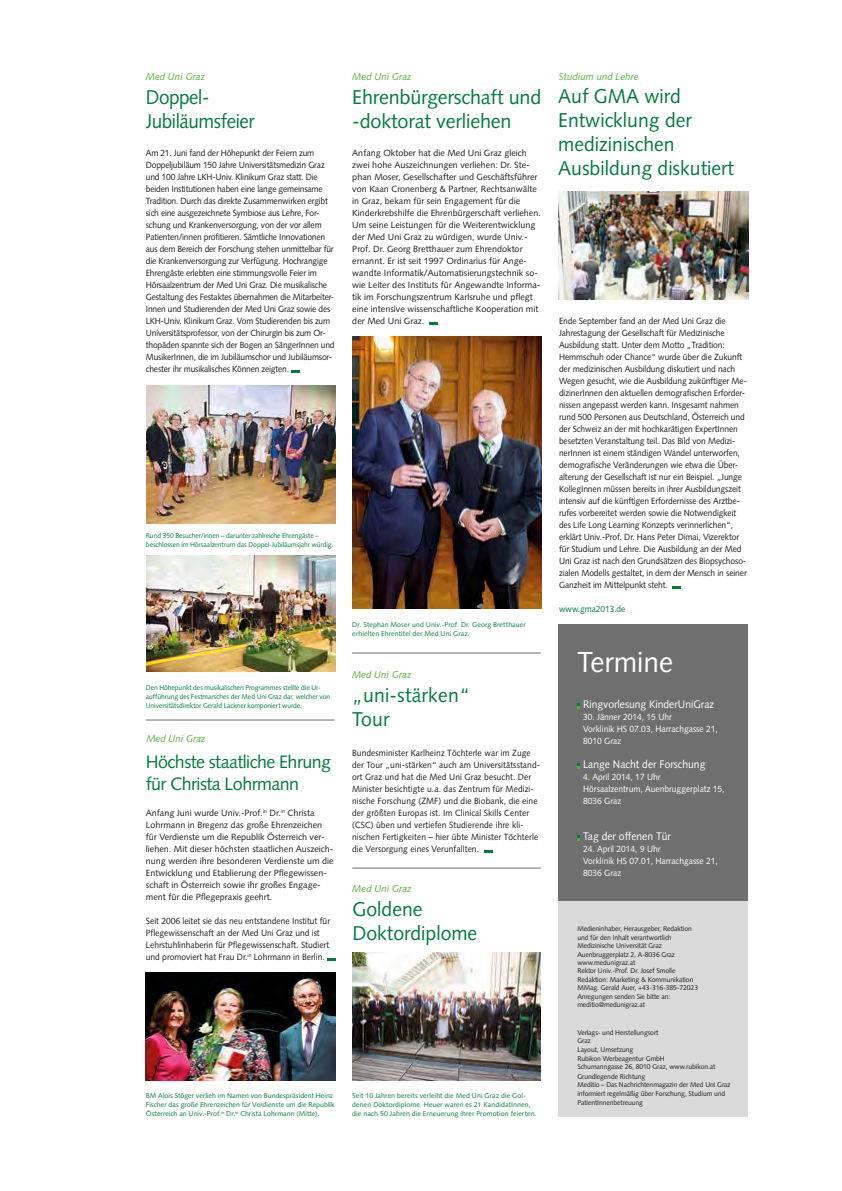
<style>
.page{position:relative;width:842px;height:1191px;background:#fff}
.page>*{position:absolute;margin:0;border:0;box-sizing:border-box;transform-origin:0 0}
.t1{font:29px "Syntax";color:#fff}
.t2{font:20px/24px "Syntax";color:#007b3d}
.t3{font:20px/24px "Syntax";letter-spacing:-.02em;color:#007b3d;scale:.94 1}
.t4{font:18px/21.6px "Syntax";letter-spacing:-.03em;color:#007b3d}
.t5{font:11px "Syntax";color:#fff;scale:.94 1}
.t6{font:italic 10px "Syntax";color:#52ae32}
.t7{font:9px/12px "Syntax";letter-spacing:-.01em;color:#1d1d1b;scale:.94 1}
.t8{font:9px/12px "Syntax";letter-spacing:-.01em;color:#1d1d1b}
.t9{font:9px/12px "Syntax";letter-spacing:.01em;color:#1d1d1b;scale:.94 1}
.t10{font:9px/12px "Syntax";color:#fff;scale:.94 1}
.t11{font:9px "Syntax";letter-spacing:-.01em;color:#007b3d;scale:.94 1}
.t12{font:7px/8.4px "Syntax";letter-spacing:-.01em;color:#1d1d1b}
.t13{font:7px/9px "Syntax";letter-spacing:.005em;color:#007b3d}
.t14{font:7px/9px "Syntax";letter-spacing:.005em;color:#007b3d;scale:.96 1}
</style>
<div class="page">
<div style="left:558px;top:888px;width:190px;height:228px;background:#dadada"></div>
<div style="left:558px;top:624px;width:190px;height:276px;background:#706f6f"></div>
<svg style="left:327px;top:958px;width:8px;height:2px"></svg>
<img style="left:146px;top:972px;width:189px;height:108px">
<svg style="left:672px;top:586px;width:8px;height:2px"></svg>
<svg style="left:291px;top:370px;width:8px;height:2px"></svg>
<img style="left:146px;top:385px;width:190px;height:138px">
<img style="left:352px;top:952px;width:189px;height:128px">
<svg style="left:484px;top:850px;width:8px;height:2px"></svg>
<svg style="left:429px;top:322px;width:8px;height:2px"></svg>
<hr style="left:352px;top:653px;width:189px;height:1px;background:#706f6f">
<img style="left:559px;top:192px;width:190px;height:108px">
<img style="left:146px;top:556px;width:189px;height:116px">
<hr style="left:146px;top:719px;width:188px;height:1px;background:#706f6f">
<img style="left:352px;top:336px;width:189px;height:272px">
<hr style="left:352px;top:867px;width:189px;height:1px;background:#706f6f">
<p class="t6" style="left:146px;top:70px;width:61px">Med Uni Graz</p>
<h2 class="t3" style="left:146px;top:85px;width:117px">Doppel-<br>Jubiläumsfeier</h2>
<p class="t7" style="left:146px;top:147px;width:202px">Am 21. Juni fand der Höhepunkt der Feiern zum Doppeljubiläum 150 Jahre Universitätsmedizin Graz und 100 Jahre LKH-Univ. Klinikum Graz statt. Die beiden Institutionen haben eine lange gemeinsame Tradition. Durch das direkte Zusammenwirken ergibt sich eine ausgezeichnete Symbiose aus Lehre, For&shy;schung und Krankenversorgung, von der vor allem Patienten/innen profitieren. Sämtliche Innovationen aus dem Bereich der Forschung stehen unmittelbar für die Krankenversorgung zur Verfügung. Hochrangige Ehrengäste erlebten eine stimmungsvolle Feier im Hörsaalzentrum der Med Uni Graz. Die musikalische Gestaltung des Festaktes übernahmen die Mitarbeiter-Innen und Studierenden der Med Uni Graz sowie des LKH-Univ. Klinikum Graz. Vom Studierenden bis zum Universitätsprofessor, von der Chirurgin bis zum Or&shy;thopäden spannte sich der Bogen an SängerInnen und MusikerInnen, die im Jubiläumschor und Jubiläumsor&shy;chester ihr musikalisches Können zeigten.</p>
<p class="t6" style="left:352px;top:70px;width:61px">Med Uni Graz</p>
<h2 class="t2" style="left:352px;top:85px;width:190px">Ehrenbürgerschaft und -doktorat verliehen</h2>
<p class="t8" style="left:352px;top:147px;width:190px">Anfang Oktober hat die Med Uni Graz gleich zwei hohe Auszeichnungen verliehen: Dr. Ste&shy;phan Moser, Gesellschafter und Geschäftsführer von Kaan Cronenberg &amp; Partner, Rechtsanwälte in Graz, bekam für sein Engagement für die Kinderkrebshilfe die Ehrenbürgerschaft verliehen.<br>Um seine Leistungen für die Weiterentwicklung der Med Uni Graz zu würdigen, wurde Univ.- Prof. Dr. Georg Bretthauer zum Ehrendoktor ernannt. Er ist seit 1997 Ordinarius für Ange&shy;wandte Informatik/Automatisierungstechnik so&shy;wie Leiter des Instituts für Angewandte Informa&shy;tik im Forschungszentrum Karlsruhe und pflegt eine intensive wissenschaftliche Kooperation mit der Med Uni Graz.</p>
<p class="t14" style="left:146px;top:531px;width:197px">Rund 350 Besucher/innen – darunter zahlreiche Ehrengäste – beschlossen im Hörsaalzentrum das Doppel-Jubiläumsjahr würdig.</p>
<p class="t14" style="left:146px;top:683px;width:194px">Den Höhepunkt des musikalischen Programmes stellte die Ur&shy;aufführung des Festmarsches der Med Uni Graz dar, welcher von<br>Universitätsdirektor Gerald Lackner komponiert wurde.</p>
<p class="t6" style="left:146px;top:733px;width:61px">Med Uni Graz</p>
<h3 class="t4" style="left:146px;top:751px;width:187px">Höchste staatliche Ehrung für Christa Lohrmann</h3>
<p class="t8" style="left:146px;top:807px;width:189px">Anfang Juni wurde Univ.-Prof.<sup>in</sup> Dr.<sup>in</sup> Christa Lohrmann in Bregenz das große Ehrenzeichen für Verdienste um die Republik Österreich ver&shy;liehen. Mit dieser höchsten staatlichen Auszeich&shy;nung werden ihre besonderen Verdienste um die Entwicklung und Etablierung der Pflegewissen&shy;schaft in Österreich sowie ihr großes Engage&shy;ment für die Pflegepraxis geehrt.</p>
<p class="t7" style="left:146px;top:915px;width:198px">Seit 2006 leitet sie das neu entstandene Institut für Pflegewissenschaft an der Med Uni Graz und ist Lehrstuhlinhaberin für Pflegewissenschaft. Studiert und promoviert hat Frau Dr.<sup>in</sup> Lohrmann in Berlin.</p>
<p class="t13" style="left:352px;top:620px;width:175px">Dr. Stephan Moser und Univ.-Prof. Dr. Georg Bretthauer erhielten Ehrentitel der Med Uni Graz.</p>
<p class="t6" style="left:352px;top:668px;width:61px">Med Uni Graz</p>
<h2 class="t2" style="left:352px;top:683px;width:119px">„uni-stärken“<br>Tour</h2>
<p class="t9" style="left:352px;top:747px;width:202px">Bundesminister Karlheinz Töchterle war im Zuge der Tour „uni-stärken“ auch am Universitätsstand&shy;ort Graz und hat die Med Uni Graz besucht. Der Minister besichtigte u.a. das Zentrum für Medizi&shy;nische Forschung (ZMF) und die Biobank, die eine der größten Europas ist. Im Clinical Skills Center (CSC) üben und vertiefen Studierende ihre kli&shy;nischen Fertigkeiten – hier übte Minister Töchterle die Versorgung eines Verunfallten.</p>
<p class="t6" style="left:352px;top:882px;width:61px">Med Uni Graz</p>
<h2 class="t2" style="left:352px;top:897px;width:126px">Goldene<br>Doktordiplome</h2>
<p class="t13" style="left:146px;top:1091px;width:190px">BM Alois Stöger verlieh im Namen von Bundespräsident Heinz<br>Fischer das große Ehrenzeichen für Verdienste um die Republik<br>Österreich an Univ.-Prof.<sup>in</sup> Dr.<sup>in</sup> Christa Lohrmann (Mitte).</p>
<p class="t13" style="left:352px;top:1091px;width:186px">Seit 10 Jahren bereits verleiht die Med Uni Graz die Gol&shy;denen Doktordiplome. Heuer waren es 21 KandidatInnen, die nach 50 Jahren die Erneuerung ihrer Promotion feierten.</p>
<p class="t6" style="left:559px;top:70px;width:81px">Studium und Lehre</p>
<h2 class="t2" style="left:558px;top:84px;width:177px">Auf GMA wird<br>Entwicklung der medizinischen<br>Ausbildung diskutiert</h2>
<p class="t7" style="left:559px;top:315px;width:201px">Ende September fand an der Med Uni Graz die Jahrestagung der Gesellschaft für Medizinische Ausbildung statt. Unter dem Motto „Tradition:<br>Hemmschuh oder Chance“ wurde über die Zukunft der medizinischen Ausbildung diskutiert und nach Wegen gesucht, wie die Ausbildung zukünftiger Me&shy;dizinerInnen den aktuellen demografischen Erforder&shy;nissen angepasst werden kann. Insgesamt nahmen rund 500 Personen aus Deutschland, Österreich und der Schweiz an der mit hochkarätigen ExpertInnen besetzten Veranstaltung teil. Das Bild von Medizi&shy;nerInnen ist einem ständigen Wandel unterworfen, demografische Veränderungen wie etwa die Über&shy;alterung der Gesellschaft ist nur ein Beispiel. „Junge KollegInnen müssen bereits in ihrer Ausbildungszeit intensiv auf die künftigen Erfordernisse des Arztbe&shy;rufes vorbereitet werden sowie die Notwendigkeit des Life Long Learning Konzepts verinnerlichen“, erklärt Univ.-Prof. Dr. Hans Peter Dimai, Vizerektor für Studium und Lehre. Die Ausbildung an der Med Uni Graz ist nach den Grundsätzen des Biopsychoso&shy;zialen Modells gestaltet, in dem der Mensch in seiner Ganzheit im Mittelpunkt steht.</p>
<p class="t11" style="left:559px;top:604px;width:72px">www.gma2013.de</p>
<h1 class="t1" style="left:577px;top:645px;width:97px">Termine</h1>
<p class="t5" style="left:583px;top:698px;width:141px">Ringvorlesung KinderUniGraz</p>
<p class="t10" style="left:583px;top:711px;width:145px">30. Jänner 2014, 15 Uhr<br>Vorklinik HS 07.03, Harrachgasse 21,<br>8010 Graz</p>
<p class="t5" style="left:583px;top:758px;width:132px">Lange Nacht der Forschung</p>
<p class="t10" style="left:583px;top:771px;width:152px">4. April 2014, 17 Uhr<br>Hörsaalzentrum, Auenbruggerplatz 15,<br>8036 Graz</p>
<p class="t5" style="left:583px;top:830px;width:95px">Tag der offenen Tür</p>
<p class="t10" style="left:583px;top:843px;width:145px">24. April 2014, 9 Uhr<br>Vorklinik HS 07.01, Harrachgasse 21,<br>8036 Graz</p>
<p class="t12" style="left:577px;top:923px;width:116px;line-height:9.2px">Medieninhaber, Herausgeber, Redaktion und für den Inhalt verantwortlich</p>
<p class="t12" style="left:577px;top:941px;width:122px">Medizinische Universität Graz<br>Auenbruggerplatz 2, A-8036 Graz www.medunigraz.at<br>Rektor Univ.-Prof. Dr. Josef Smolle<br>Redaktion: Marketing &amp; Kommunikation<br>MMag. Gerald Auer, +43-316-385-72023<br>Anregungen senden Sie bitte an: meditio@medunigraz.at</p>
<p class="t12" style="left:577px;top:1028px;width:83px">Verlags- und Herstellungsort<br>Graz</p>
<p class="t12" style="left:577px;top:1045px;width:140px">Layout, Umsetzung<br>Rubikon Werbeagentur GmbH<br>Schumanngasse 26, 8010 Graz, www.rubikon.at</p>
<p class="t12" style="left:577px;top:1072px;width:155px">Grundlegende Richtung<br>Meditio – Das Nachrichtenmagazin der Med Uni Graz</p>
<p class="t12" style="left:577px;top:1089px;width:149px">informiert regelmäßig über Forschung, Studium und<br>PatientInnenbetreuung</p>
</div>
